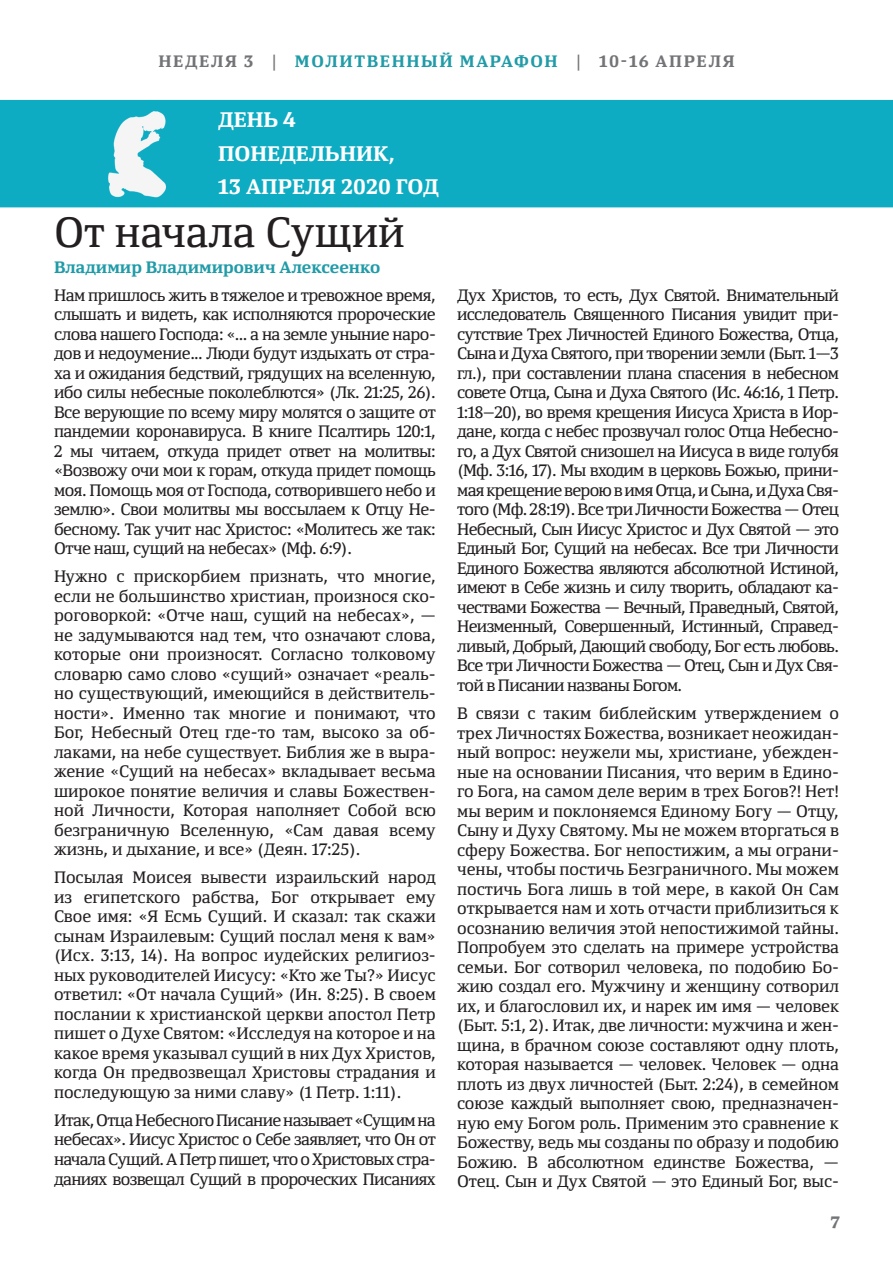
<style>
.page{position:relative;width:893px;height:1263px;background:#fff}
.page>*{position:absolute;margin:0;border:0;box-sizing:border-box;transform-origin:0 0}
.t1{font:42px "Yefimov Serif";color:#231f20}
.t2{font:700 21px/33.8px "Yefimov Serif";color:#fff}
.t3{font:16.5px/19.5px "Yefimov Serif";letter-spacing:-.03em;color:#231f20;text-align:justify}
.t4{font:700 16.5px "Yefimov Serif";letter-spacing:.1em;color:#737477}
.t5{font:700 16.5px "Yefimov Serif";color:#209ba8}
.s1{color:#209ba8}
</style>
<div class="page">
<div style="left:1px;top:101px;width:891px;height:106px;background:#0eacc2"></div>
<div style="left:0;top:100px;width:893px;height:107px;border:2px solid #0eacc2"></div>
<img style="left:108px;top:111px;width:58px;height:86px">
<p class="t4" style="left:158px;top:50px;width:578px">НЕДЕЛЯ 3 | <span class="s1">МОЛИТВЕННЫЙ МАРАФОН</span> | 10-16 АПРЕЛЯ</p>
<p class="t2" style="left:218px;top:103px;width:222px">ДЕНЬ 4<br>ПОНЕДЕЛЬНИК,<br>13 АПРЕЛЯ 2020 ГОД</p>
<h1 class="t1" style="left:54px;top:206px;width:352px">От начала Сущий</h1>
<p class="t3" style="left:54px;top:285px;width:383px">Нам пришлось жить в тяжелое и тревожное время, слышать и видеть, как исполняются пророческие слова нашего Господа: «... а на земле уныние наро&shy;дов и недоумение... Люди будут издыхать от стра&shy;ха и ожидания бедствий, грядущих на вселенную, ибо силы небесные поколеблются» (Лк. 21:25, 26).<br>Все верующие по всему миру молятся о защите от пандемии коронавируса. В книге Псалтирь 120:1, 2 мы читаем, откуда придет ответ на молитвы: «Возвожу очи мои к горам, откуда придет помощь моя. Помощь моя от Господа, сотворившего небо и землю». Свои молитвы мы воссылаем к Отцу Не&shy;бесному. Так учит нас Христос: «Молитесь же так:<br>Отче наш, сущий на небесах» (Мф. 6:9).</p>
<p class="t3" style="left:54px;top:566px;width:383px">Нужно с прискорбием признать, что многие, если не большинство христиан, произнося ско&shy;роговоркой: «Отче наш, сущий на небесах», — не задумываются над тем, что означают слова, которые они произносят. Согласно толковому словарю само слово «сущий» означает «реаль&shy;но существующий, имеющийся в действитель&shy;ности». Именно так многие и понимают, что Бог, Небесный Отец где-то там, высоко за об&shy;лаками, на небе существует. Библия же в выра&shy;жение «Сущий на небесах» вкладывает весьма широкое понятие величия и славы Божествен&shy;ной Личности, Которая наполняет Собой всю безграничную Вселенную, «Сам давая всему жизнь, и дыхание, и все» (Деян. 17:25).</p>
<p class="t3" style="left:54px;top:868px;width:383px">Посылая Моисея вывести израильский народ из египетского рабства, Бог открывает ему Свое имя: «Я Есмь Сущий. И сказал: так скажи сынам Израилевым: Сущий послал меня к вам» (Исх. 3:13, 14). На вопрос иудейских религиоз&shy;ных руководителей Иисусу: «Кто же Ты?» Иисус ответил: «От начала Сущий» (Ин. 8:25). В своем послании к христианской церкви апостол Петр пишет о Духе Святом: «Исследуя на которое и на какое время указывал сущий в них Дух Христов, когда Он предвозвещал Христовы страдания и последующую за ними славу» (1 Петр. 1:11).</p>
<p class="t3" style="left:54px;top:1110px;width:383px">Итак, Отца Небесного Писание называет «Сущим на небесах». Иисус Христос о Себе заявляет, что Он от начала Сущий. А Петр пишет, что о Христовых стра&shy;даниях возвещал Сущий в пророческих Писаниях</p>
<p class="t5" style="left:54px;top:257px;width:328px">Владимир Владимирович Алексеенко</p>
<p class="t3" style="left:457px;top:285px;width:383px">Дух Христов, то есть, Дух Святой. Внимательный исследователь Священного Писания увидит при&shy;сутствие Трех Личностей Единого Божества, Отца, Сына и Духа Святого, при творении земли (Быт. 1—3 гл.), при составлении плана спасения в небесном совете Отца, Сына и Духа Святого (Ис. 46:16, 1 Петр.<br>1:18–20), во время крещения Иисуса Христа в Иор&shy;дане, когда с небес прозвучал голос Отца Небесно&shy;го, а Дух Святой снизошел на Иисуса в виде голубя (Мф. 3:16, 17). Мы входим в церковь Божью, прини&shy;мая крещение верою в имя Отца, и Сына, и Духа Свя&shy;того (Мф. 28:19). Все три Личности Божества — Отец Небесный, Сын Иисус Христос и Дух Святой — это Единый Бог, Сущий на небесах. Все три Личности Единого Божества являются абсолютной Истиной, имеют в Себе жизнь и силу творить, обладают ка&shy;чествами Божества — Вечный, Праведный, Святой, Неизменный, Совершенный, Истинный, Справед&shy;ливый, Добрый, Дающий свободу, Бог есть любовь.<br>Все три Личности Божества — Отец, Сын и Дух Свя&shy;той в Писании названы Богом.</p>
<p class="t3" style="left:457px;top:703px;width:383px">В связи с таким библейским утверждением о трех Личностях Божества, возникает неожидан&shy;ный вопрос: неужели мы, христиане, убежден&shy;ные на основании Писания, что верим в Едино&shy;го Бога, на самом деле верим в трех Богов?! Нет! мы верим и поклоняемся Единому Богу — Отцу, Сыну и Духу Святому. Мы не можем вторгаться в сферу Божества. Бог непостижим, а мы ограни&shy;чены, чтобы постичь Безграничного. Мы можем постичь Бога лишь в той мере, в какой Он Сам открывается нам и хоть отчасти приблизиться к осознанию величия этой непостижимой тайны.<br>Попробуем это сделать на примере устройства семьи. Бог сотворил человека, по подобию Бо&shy;жию создал его. Мужчину и женщину сотворил их, и благословил их, и нарек им имя — человек (Быт. 5:1, 2). Итак, две личности: мужчина и жен&shy;щина, в брачном союзе составляют одну плоть, которая называется — человек. Человек — одна плоть из двух личностей (Быт. 2:24), в семейном союзе каждый выполняет свою, предназначен&shy;ную ему Богом роль. Применим это сравнение к Божеству, ведь мы созданы по образу и подобию Божию. В абсолютном единстве Божества, — Отец. Сын и Дух Святой — это Единый Бог, выс-</p>
<p class="t4" style="left:830px;top:1211px;width:11px">7</p>
</div>
